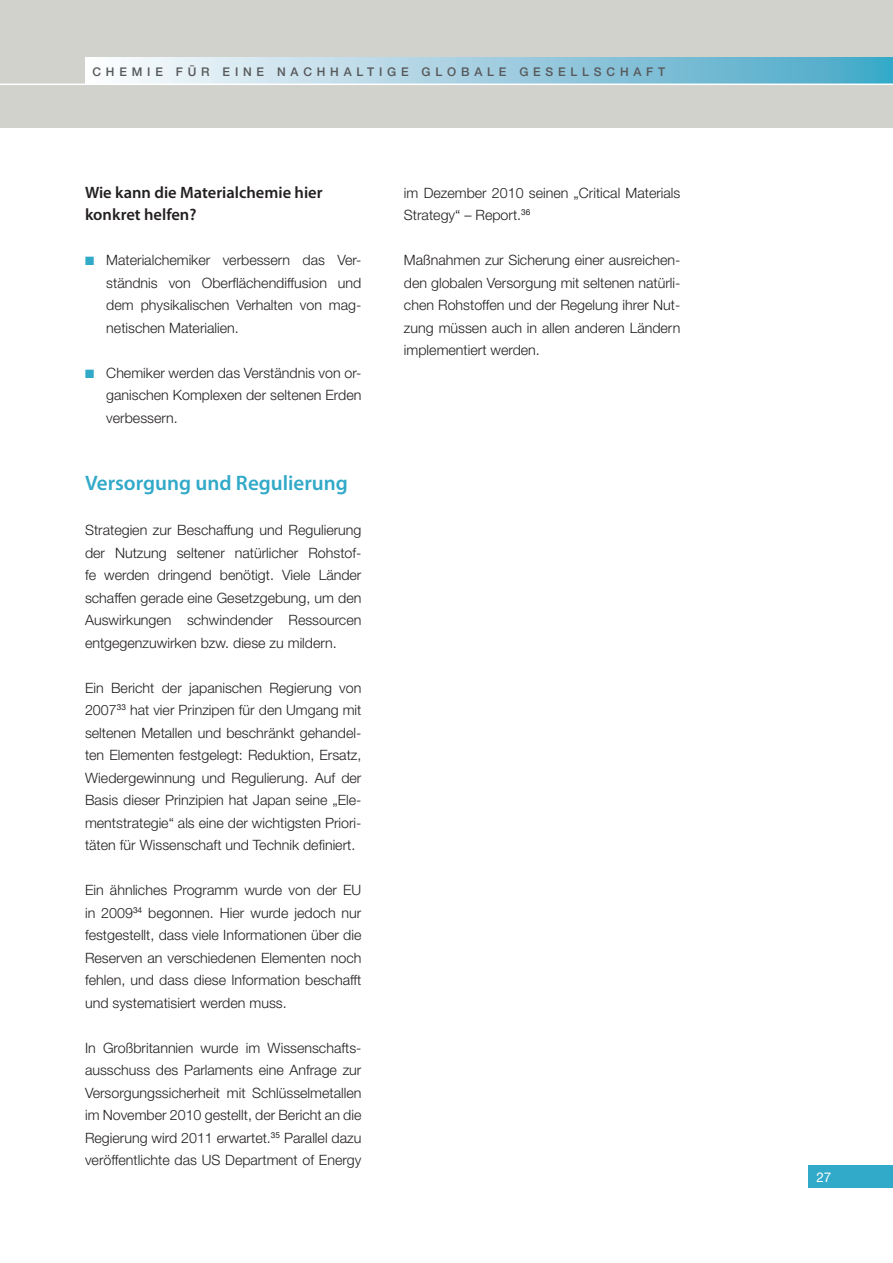
<style>
.page{position:relative;width:893px;height:1263px;background:#fff}
.page>*{position:absolute;margin:0;border:0;box-sizing:border-box;transform-origin:0 0}
.t1{font:600 21px "Myriad Pro";color:#31a9c8}
.t2{font:600 16.5px/22.5px "Myriad Pro";color:#231f20}
.t3{font:300 14.25px/22.5px "Helvetica Neue";color:#231f20;text-align:justify}
.t4{font:13.5px "Helvetica Neue";color:#fff}
.t5{font:500 12px "Helvetica Neue";letter-spacing:.4em;color:#57585a}
.s1{color:#31a9c8}
</style>
<div class="page">
<div style="left:0;top:0;width:893px;height:128px;background:#d1d2cc"></div>
<svg style="left:0;top:57px;width:893px;height:28px;background:#abd2e0"></svg>
<div style="left:808px;top:1165px;width:85px;height:23px;background:#31a9c8"></div>
<p class="t5" style="left:92px;top:64px;width:574px">CHEMIE FÜR EINE NAC HHALTIGE GLOBALE GESELLSC HAFT</p>
<p class="t2" style="left:85px;top:180px;width:239px">Wie kann die Materialchemie hier konkret helfen?</p>
<p class="t3" style="left:106px;top:248px;width:257px;text-indent:-21px"><span class="s1">■</span> Materialchemiker verbessern das Ver&shy;ständnis von Oberflächendiffusion und dem physikalischen Verhalten von mag&shy;netischen Materialien.</p>
<p class="t3" style="left:106px;top:361px;width:257px;text-indent:-21px"><span class="s1">■</span> Chemiker werden das Verständnis von or&shy;ganischen Komplexen der seltenen Erden verbessern.</p>
<h1 class="t1" style="left:85px;top:470px;width:264px">Versorgung und Regulierung</h1>
<p class="t3" style="left:85px;top:518px;width:278px">Strategien zur Beschaffung und Regulierung der Nutzung seltener natürlicher Rohstof&shy;fe werden dringend benötigt. Viele Länder schaffen gerade eine Gesetzgebung, um den Auswirkungen schwindender Ressourcen entgegenzuwirken bzw. diese zu mildern.</p>
<p class="t3" style="left:85px;top:676px;width:278px">Ein Bericht der japanischen Regierung von 2007<sup>33</sup> hat vier Prinzipen für den Umgang mit seltenen Metallen und beschränkt gehandel&shy;ten Elementen festgelegt: Reduktion, Ersatz, Wiedergewinnung und Regulierung. Auf der Basis dieser Prinzipien hat Japan seine „Ele&shy;mentstrategie“ als eine der wichtigsten Priori&shy;täten für Wissenschaft und Technik definiert.</p>
<p class="t3" style="left:85px;top:878px;width:278px">Ein ähnliches Programm wurde von der EU in 2009<sup>34</sup> begonnen. Hier wurde jedoch nur festgestellt, dass viele Informationen über die Reserven an verschiedenen Elementen noch fehlen, und dass diese Information beschafft und systematisiert werden muss.</p>
<p class="t3" style="left:85px;top:1036px;width:278px">In Großbritannien wurde im Wissenschafts&shy;ausschuss des Parlaments eine Anfrage zur Versorgungssicherheit mit Schlüsselmetallen im November 2010 gestellt, der Bericht an die Regierung wird 2011 erwartet.<sup>35</sup> Parallel dazu veröffentlichte das US Department of Energy</p>
<p class="t3" style="left:404px;top:181px;width:278px">im Dezember 2010 seinen „Critical Materials<br>Strategy“ – Report.<sup>36</sup></p>
<p class="t3" style="left:404px;top:248px;width:278px">Maßnahmen zur Sicherung einer ausreichen&shy;den globalen Versorgung mit seltenen natürli&shy;chen Rohstoffen und der Regelung ihrer Nut&shy;zung müssen auch in allen anderen Ländern implementiert werden.</p>
<p class="t4" style="left:816px;top:1169px;width:17px">27</p>
</div>
